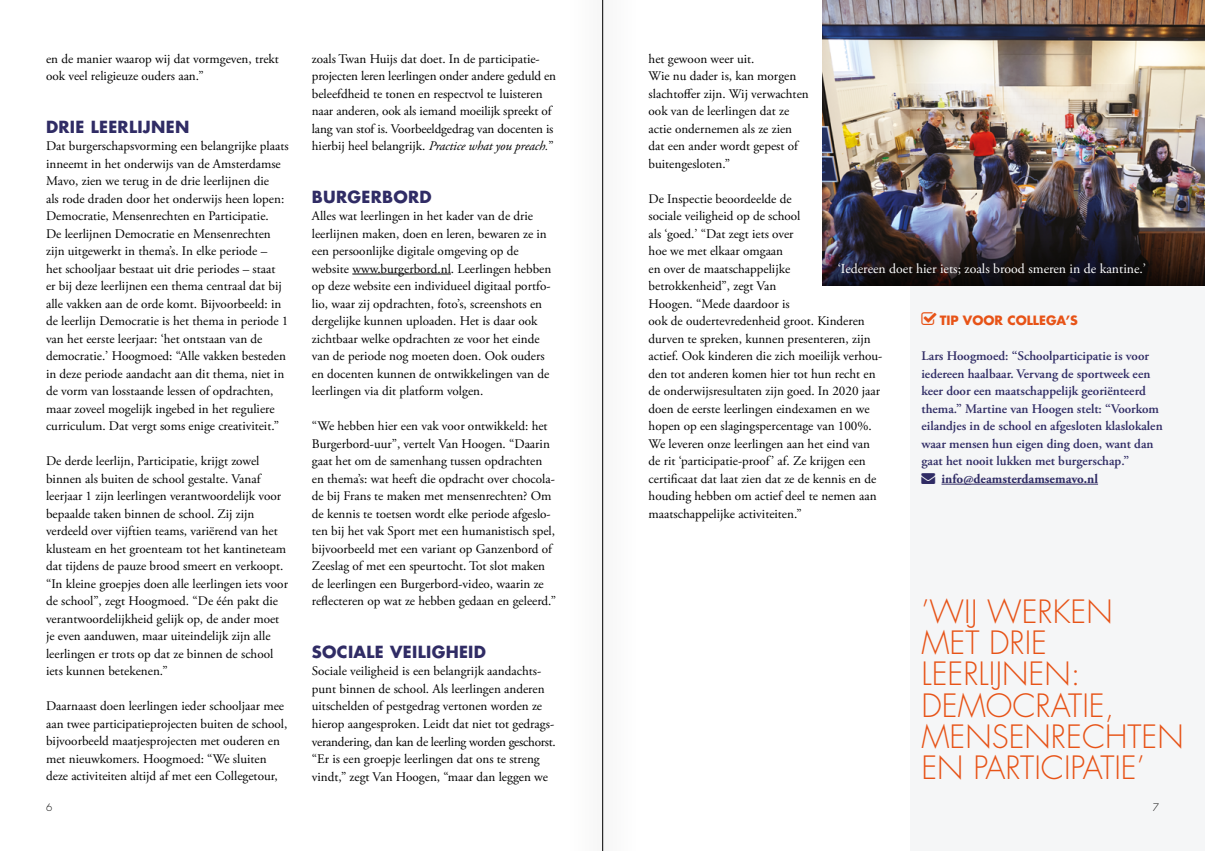
<style>
.page{position:relative;width:1205px;height:851px;background:#fff}
.page>*{position:absolute;margin:0;border:0;box-sizing:border-box;transform-origin:0 0}
.t1{font:300 31.25px/31.2px "Futura Std";color:#e75317}
.t2{font:700 16.25px "Futura Std";letter-spacing:.02em;color:#302c65}
.t3{font:13.75px "Adobe Garamond Pro";color:#fff}
.t4{font:13.12px/17.5px "Adobe Garamond Pro";color:#000}
.t5{font:600 13.12px/17.5px "Adobe Garamond Pro";color:#302c65}
.t6{font:700 13.12px "Adobe Garamond Pro";color:#302c65}
.t7{font:700 12.5px "Futura Std";color:#e75317}
.t8{font:300 10px "Futura Std";color:#000}
.s1{font-style:italic}
</style>
<div class="page">
<div style="left:911px;top:53px;width:294px;height:797px;background:#f5f6f7"></div>
<hr style="left:352px;top:273px;width:99px;height:1px;background:#000">
<img style="left:823px;top:0;width:382px;height:238px">
<hr style="left:941px;top:483px;width:157px;height:1px;background:#302c65">
<svg style="left:823px;top:238px;width:382px;height:47px;background:#231b1e"></svg>
<div style="left:567px;top:0;width:35px;height:850px;background:#fbfbfb"></div>
<div style="left:602px;top:0;width:36px;height:850px;background:#fafafa"></div>
<hr style="left:602px;top:0;width:1px;height:850px;background:#000">
<p class="t4" style="left:46px;top:50px;width:234px">en de manier waarop wij dat vormgeven, trekt ook veel religieuze ouders aan.”</p>
<p class="t2" style="left:46px;top:116px;width:145px">DRIE LEERLIJNEN</p>
<p class="t4" style="left:46px;top:138px;width:244px">Dat burgerschapsvorming een belangrijke plaats inneemt in het onderwijs van de Amsterdamse Mavo, zien we terug in de drie leerlijnen die<br>als rode draden door het onderwijs heen lopen:<br>Democratie, Mensenrechten en Participatie.<br>De leerlijnen Democratie en Mensenrechten zijn uitgewerkt in thema’s. In elke periode –<br>het schooljaar bestaat uit drie periodes – staat<br>er bij deze leerlijnen een thema centraal dat bij alle vakken aan de orde komt. Bijvoorbeeld: in de leerlijn Democratie is het thema in periode 1 van het eerste leerjaar: ‘het ontstaan van de democratie.’ Hoogmoed: “Alle vakken besteden in deze periode aandacht aan dit thema, niet in de vorm van losstaande lessen of opdrachten, maar zoveel mogelijk ingebed in het reguliere curriculum. Dat vergt soms enige creativiteit.”</p>
<p class="t4" style="left:46px;top:452px;width:243px">De derde leerlijn, Participatie, krijgt zowel binnen als buiten de school gestalte. Vanaf leerjaar 1 zijn leerlingen verantwoordelijk voor bepaalde taken binnen de school. Zij zijn verdeeld over vijftien teams, variërend van het klusteam en het groenteam tot het kantineteam dat tijdens de pauze brood smeert en verkoopt. “In kleine groepjes doen alle leerlingen iets voor de school”, zegt Hoogmoed. “De één pakt die verantwoordelijkheid gelijk op, de ander moet je even aanduwen, maar uiteindelijk zijn alle leerlingen er trots op dat ze binnen de school iets kunnen betekenen.”</p>
<p class="t4" style="left:46px;top:697px;width:243px">Daarnaast doen leerlingen ieder schooljaar mee aan twee participatieprojecten buiten de school, bijvoorbeeld maatjesprojecten met ouderen en met nieuwkomers. Hoogmoed: “We sluiten deze activiteiten altijd af met een Collegetour,</p>
<p class="t4" style="left:312px;top:50px;width:246px">zoals Twan Huijs dat doet. In de participatie&shy;projecten leren leerlingen onder andere geduld en beleefdheid te tonen en respectvol te luisteren naar anderen, ook als iemand moeilijk spreekt of lang van stof is. Voorbeeldgedrag van docenten is hierbij heel belangrijk. <span class="s1">Practice what you preach.</span>”</p>
<p class="t2" style="left:312px;top:186px;width:121px">BURGERBORD</p>
<p class="t4" style="left:312px;top:208px;width:241px">Alles wat leerlingen in het kader van de drie leerlijnen maken, doen en leren, bewaren ze in een persoonlijke digitale omgeving op de website www.burgerbord.nl. Leerlingen hebben op deze website een individueel digitaal portfo&shy;lio, waar zij opdrachten, foto’s, screenshots en dergelijke kunnen uploaden. Het is daar ook zichtbaar welke opdrachten ze voor het einde van de periode nog moeten doen. Ook ouders en docenten kunnen de ontwikkelingen van de leerlingen via dit platform volgen.</p>
<p class="t4" style="left:312px;top:418px;width:246px">“We hebben hier een vak voor ontwikkeld: het Burgerbord-uur”, vertelt Van Hoogen. “Daarin gaat het om de samenhang tussen opdrachten en thema’s: wat heeft die opdracht over chocola&shy;de bij Frans te maken met mensenrechten? Om de kennis te toetsen wordt elke periode afgeslo&shy;ten bij het vak Sport met een humanistisch spel, bijvoorbeeld met een variant op Ganzenbord of Zeeslag of met een speurtocht. Tot slot maken de leerlingen een Burgerbord-video, waarin ze reflecteren op wat ze hebben gedaan en geleerd.”</p>
<p class="t2" style="left:312px;top:641px;width:176px">SOCIALE VEILIGHEID</p>
<p class="t4" style="left:312px;top:663px;width:245px">Sociale veiligheid is een belangrijk aandachts&shy;punt binnen de school. Als leerlingen anderen uitschelden of pestgedrag vertonen worden ze hierop aangesproken. Leidt dat niet tot gedrags&shy;verandering, dan kan de leerling worden geschorst. “Er is een groepje leerlingen dat ons te streng vindt,” zegt Van Hoogen, “maar dan leggen we</p>
<p class="t4" style="left:648px;top:50px;width:162px">het gewoon weer uit.<br>Wie nu dader is, kan morgen slachtoffer zijn. Wij verwachten ook van de leerlingen dat ze actie ondernemen als ze zien dat een ander wordt gepest of buitengesloten.”</p>
<p class="t4" style="left:648px;top:190px;width:235px">De Inspectie beoordeelde de<br>sociale veiligheid op de school<br>als ‘goed.’ “Dat zegt iets over<br>hoe we met elkaar omgaan<br>en over de maatschappelijke<br>betrokkenheid”, zegt Van<br>Hoogen. “Mede daardoor is<br>ook de oudertevredenheid groot. Kinderen durven te spreken, kunnen presenteren, zijn actief. Ook kinderen die zich moeilijk verhou&shy;den tot anderen komen hier tot hun recht en de onderwijsresultaten zijn goed. In 2020 jaar doen de eerste leerlingen eindexamen en we hopen op een slagingspercentage van 100%.<br>We leveren onze leerlingen aan het eind van de rit ‘participatie-proof’ af. Ze krijgen een certificaat dat laat zien dat ze de kennis en de houding hebben om actief deel te nemen aan maatschappelijke activiteiten.”</p>
<p class="t3" style="left:838px;top:260px;width:310px">‘Iedereen doet hier iets; zoals brood smeren in de kantine.’</p>
<p class="t7" style="left:939px;top:312px;width:140px">TIP VOOR COLLEGA’S</p>
<p class="t5" style="left:921px;top:347px;width:243px">Lars Hoogmoed: “Schoolparticipatie is voor iedereen haalbaar. Vervang de sportweek een keer door een maatschappelijk georiënteerd thema.” Martine van Hoogen stelt: “Voorkom eilandjes in de school en afgesloten klaslokalen waar mensen hun eigen ding doen, want dan gaat het nooit lukken met burgerschap.”</p>
<p class="t6" style="left:921px;top:471px;width:178px">→ info@deamsterdamsemavo.nl</p>
<h1 class="t1" style="left:921px;top:596px;width:264px">’WIJ WERKEN<br>MET DRIE<br>LEERLIJNEN:<br>DEMOCRATIE,<br>MENSENRECHTEN<br>EN PARTICIPATIE’</h1>
<p class="t8" style="left:46px;top:801px;width:8px">6</p>
<p class="t8" style="left:1152px;top:801px;width:8px">7</p>
</div>
